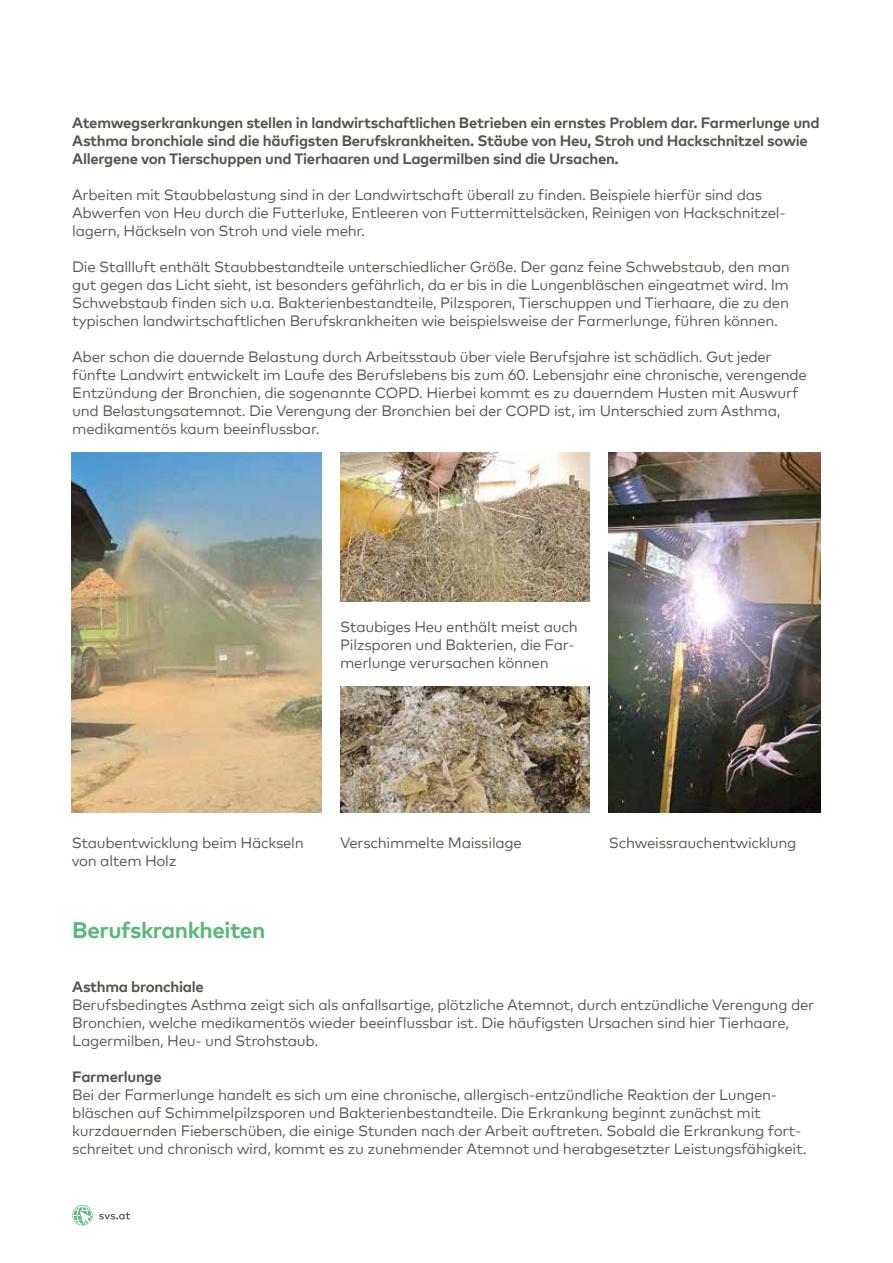
<style>
.page{position:relative;width:893px;height:1263px;background:#fff}
.page>*{position:absolute;margin:0;border:0;box-sizing:border-box;transform-origin:0 0}
.t1{font:700 22.5px "Mark Offc Pro";letter-spacing:-.02em;color:#5cb77a}
.t2{font:15px/18px "Mark Offc Pro";letter-spacing:-.02em;color:#565650}
.t3{font:700 15px/18px "Mark Offc Pro";letter-spacing:-.02em;color:#565650}
</style>
<div class="page">
<svg style="left:72px;top:1205px;width:21px;height:20px"></svg>
<svg style="left:99px;top:1212px;width:31px;height:7px"></svg>
<img style="left:72px;top:452px;width:249px;height:360px">
<img style="left:340px;top:686px;width:249px;height:127px">
<img style="left:340px;top:452px;width:249px;height:149px">
<img style="left:609px;top:452px;width:212px;height:360px">
<p class="t3" style="left:72px;top:113px;width:749px">Atemwegserkrankungen stellen in landwirtschaftlichen Betrieben ein ernstes Problem dar. Farmerlunge und<br>Asthma bronchiale sind die häufigsten Berufskrankheiten. Stäube von Heu, Stroh und Hackschnitzel sowie<br>Allergene von Tierschuppen und Tierhaaren und Lagermilben sind die Ursachen.</p>
<p class="t2" style="left:72px;top:185px;width:715px">Arbeiten mit Staubbelastung sind in der Landwirtschaft überall zu finden. Beispiele hierfür sind das<br>Abwerfen von Heu durch die Futterluke, Entleeren von Futtermittelsäcken, Reinigen von Hackschnitzel&shy;lagern, Häckseln von Stroh und viele mehr.</p>
<p class="t2" style="left:72px;top:257px;width:719px;text-align:justify">Die Stallluft enthält Staubbestandteile unterschiedlicher Größe. Der ganz feine Schwebstaub, den man gut gegen das Licht sieht, ist besonders gefährlich, da er bis in die Lungenbläschen eingeatmet wird. Im Schwebstaub finden sich u.a. Bakterienbestandteile, Pilzsporen, Tierschuppen und Tierhaare, die zu den typischen landwirtschaftlichen Berufskrankheiten wie beispielsweise der Farmerlunge, führen können.</p>
<p class="t2" style="left:72px;top:347px;width:736px">Aber schon die dauernde Belastung durch Arbeitsstaub über viele Berufsjahre ist schädlich. Gut jeder fünfte Landwirt entwickelt im Laufe des Berufslebens bis zum 60. Lebensjahr eine chronische, verengende Entzündung der Bronchien, die sogenannte COPD. Hierbei kommt es zu dauerndem Husten mit Auswurf und Belastungsatemnot. Die Verengung der Bronchien bei der COPD ist, im Unterschied zum Asthma, medikamentös kaum beeinflussbar.</p>
<p class="t2" style="left:340px;top:617px;width:239px">Staubiges Heu enthält meist auch<br>Pilzsporen und Bakterien, die Far&shy;merlunge verursachen können</p>
<p class="t2" style="left:72px;top:833px;width:233px">Staubentwicklung beim Häckseln von altem Holz</p>
<h1 class="t1" style="left:72px;top:913px;width:195px">Berufskrankheiten</h1>
<p class="t2" style="left:340px;top:833px;width:183px">Verschimmelte Maissilage</p>
<p class="t2" style="left:609px;top:833px;width:189px">Schweissrauchentwicklung</p>
<p class="t3" style="left:72px;top:977px;width:133px">Asthma bronchiale</p>
<p class="t2" style="left:72px;top:995px;width:744px">Berufsbedingtes Asthma zeigt sich als anfallsartige, plötzliche Atemnot, durch entzündliche Verengung der<br>Bronchien, welche medikamentös wieder beeinflussbar ist. Die häufigsten Ursachen sind hier Tierhaare,<br>Lagermilben, Heu- und Strohstaub.</p>
<p class="t3" style="left:72px;top:1067px;width:91px">Farmerlunge</p>
<p class="t2" style="left:72px;top:1085px;width:736px">Bei der Farmerlunge handelt es sich um eine chronische, allergisch-entzündliche Reaktion der Lungen&shy;bläschen auf Schimmelpilzsporen und Bakterienbestandteile. Die Erkrankung beginnt zunächst mit kurzdauernden Fieberschüben, die einige Stunden nach der Arbeit auftreten. Sobald die Erkrankung fort&shy;schreitet und chronisch wird, kommt es zu zunehmender Atemnot und herabgesetzter Leistungsfähigkeit.</p>
</div>
